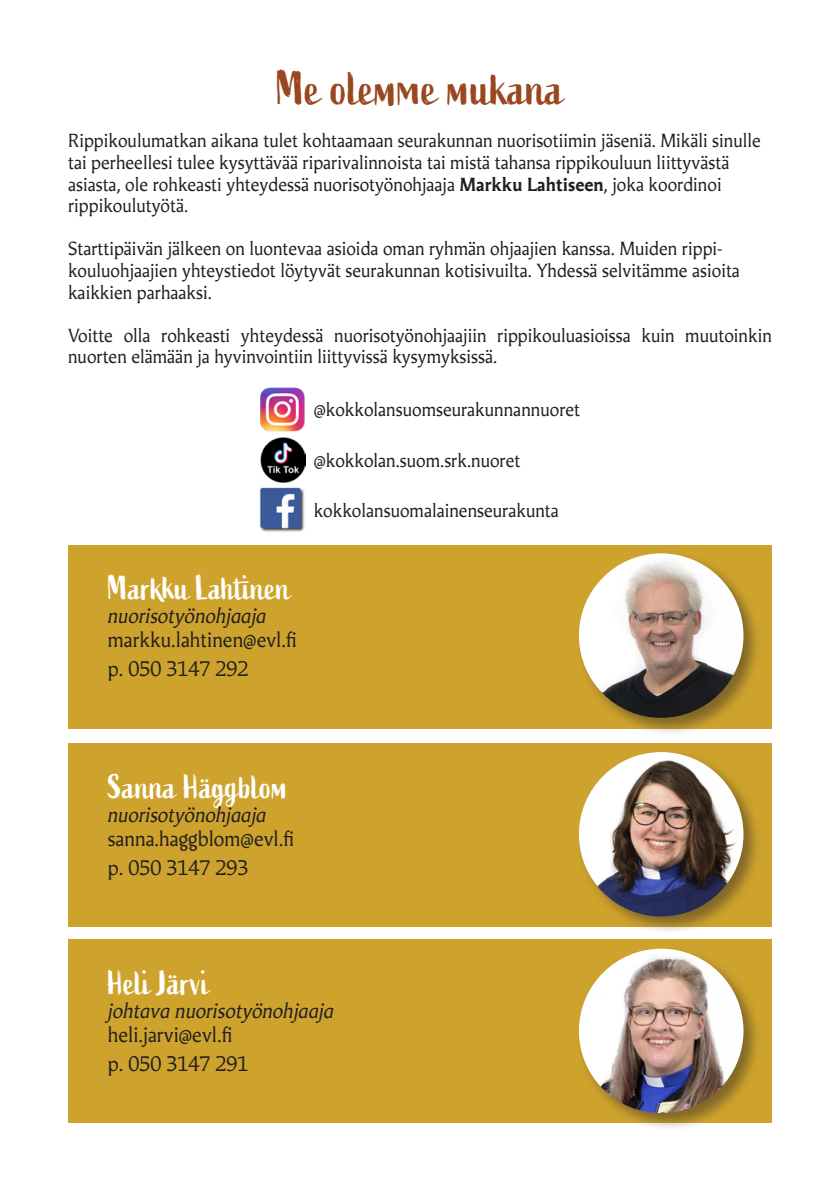
<style>
.page{position:relative;width:840px;height:1191px;background:#fff}
.page>*{position:absolute;margin:0;border:0;box-sizing:border-box;transform-origin:0 0}
.t1{font:48px "Active";color:#99471f}
.t2{font:34px "Active";color:#fff}
.t3{font:20px/28.8px "Martti";color:#231f20}
.t4{font:italic 20px "Martti";color:#231f20}
.t5{font:18px/21.6px "Martti";color:#231f20}
.s1{font-weight:700}
</style>
<div class="page">
<div style="left:68px;top:545px;width:703px;height:184px;background:#cea32d"></div>
<div style="left:575px;top:550px;width:187px;height:187px;background:#231f20;opacity:.45"></div>
<img style="left:578px;top:553px;width:165px;height:165px;border-radius:82px">
<div style="left:68px;top:939px;width:703px;height:184px;background:#cea32d"></div>
<div style="left:575px;top:945px;width:187px;height:187px;background:#231f20;opacity:.45"></div>
<img style="left:578px;top:948px;width:165px;height:165px;border-radius:82px">
<div style="left:68px;top:743px;width:703px;height:183px;background:#cea32d"></div>
<div style="left:575px;top:749px;width:187px;height:186px;background:#231f20;opacity:.45"></div>
<img style="left:578px;top:752px;width:165px;height:164px;border-radius:82px">
<img style="left:260px;top:387px;width:45px;height:45px">
<img style="left:260px;top:437px;width:45px;height:45px">
<img style="left:260px;top:488px;width:45px;height:44px">
<h1 class="t1" style="left:276px;top:61px;width:288px">Me olemme mukana</h1>
<p class="t5" style="left:68px;top:130px;width:694px">Rippikoulumatkan aikana tulet kohtaamaan seurakunnan nuorisotiimin jäseniä. Mikäli sinulle tai perheellesi tulee kysyttävää riparivalinnoista tai mistä tahansa rippikouluun liittyvästä asiasta, ole rohkeasti yhteydessä nuorisotyönohjaaja <span class="s1">Markku Lahtiseen</span>, joka koordinoi rippikoulutyötä.</p>
<p class="t5" style="left:68px;top:238px;width:673px">Starttipäivän jälkeen on luontevaa asioida oman ryhmän ohjaajien kanssa. Muiden rippi&shy;kouluohjaajien yhteystiedot löytyvät seurakunnan kotisivuilta. Yhdessä selvitämme asioita kaikkien parhaaksi.</p>
<p class="t5" style="left:68px;top:324px;width:705px">Voitte olla rohkeasti yhteydessä nuorisotyönohjaajiin rippikouluasioissa kuin muutoinkin nuorten elämään ja hyvinvointiin liittyvissä kysymyksissä.</p>
<p class="t5" style="left:313px;top:399px;width:268px">@kokkolansuomseurakunnannuoret</p>
<p class="t5" style="left:313px;top:449px;width:208px">@kokkolan.suom.srk.nuoret</p>
<p class="t5" style="left:313px;top:500px;width:246px">kokkolansuomalainenseurakunta</p>
<h2 class="t2" style="left:108px;top:569px;width:184px">Markku Lahtinen</h2>
<p class="t4" style="left:108px;top:604px;width:160px">nuorisotyönohjaaja</p>
<p class="t3" style="left:108px;top:625px;width:190px">markku.lahtinen@evl.fi p. 050 3147 292</p>
<h2 class="t2" style="left:108px;top:767px;width:182px">Sanna Häggblom</h2>
<p class="t4" style="left:108px;top:802px;width:160px">nuorisotyönohjaaja</p>
<p class="t3" style="left:108px;top:824px;width:188px">sanna.haggblom@evl.fi p. 050 3147 293</p>
<h2 class="t2" style="left:108px;top:964px;width:103px">Heli Järvi</h2>
<p class="t4" style="left:108px;top:999px;width:227px">johtava nuorisotyönohjaaja</p>
<p class="t3" style="left:108px;top:1020px;width:142px">heli.jarvi@evl.fi p. 050 3147 291</p>
</div>
